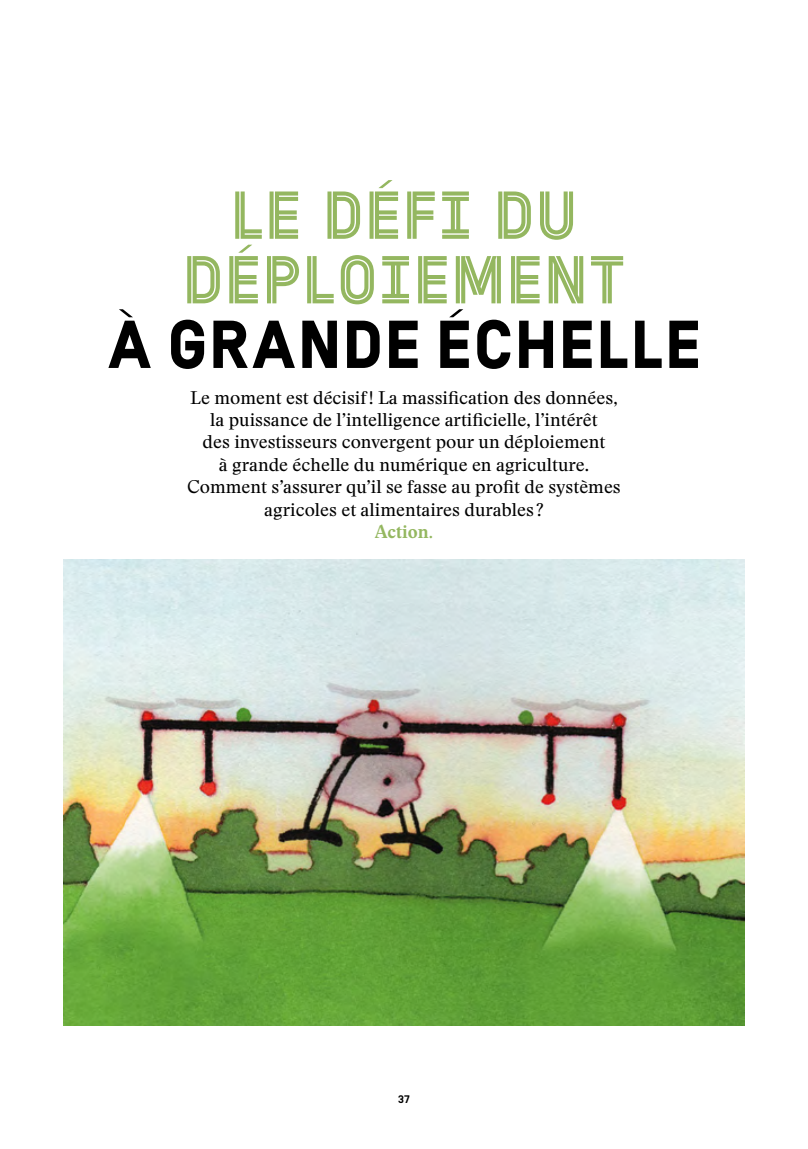
<style>
.page{position:relative;width:808px;height:1149px;background:#fff}
.page>*{position:absolute;margin:0;border:0;box-sizing:border-box;transform-origin:0 0}
.t1{font:67.5px/64.5px "Parade LIFT Five";letter-spacing:.05em;color:#94b760;text-align:center}
.t2{font:67.5px "Parade LIFT One";letter-spacing:.05em;color:#000}
.t3{font:18px/22.4px "Stanley";color:#000;text-align:center}
.t4{font:700 18px "Stanley";color:#94b760}
.t5{font:700 10.95px "Simplon Norm";color:#000}
</style>
<div class="page">
<img style="left:64px;top:559px;width:680px;height:466px">
<h1 class="t1" style="left:184px;top:183px;width:442px">LE DÉFI DU<br>DÉPLOIEMENT</h1>
<h1 class="t2" style="left:108px;top:306px;width:594px">À GRANDE ÉCHELLE</h1>
<p class="t3" style="left:187px;top:386px;width:435px">Le moment est décisif ! La massification des données, la puissance de l’intelligence artificielle, l’intérêt<br>des investisseurs convergent pour un déploiement<br>à grande échelle du numérique en agriculture.<br>Comment s’assurer qu’il se fasse au profit de systèmes agricoles et alimentaires durables ?</p>
<p class="t4" style="left:375px;top:519px;width:60px">Action.</p>
<p class="t5" style="left:398px;top:1093px;width:13px">37</p>
</div>
